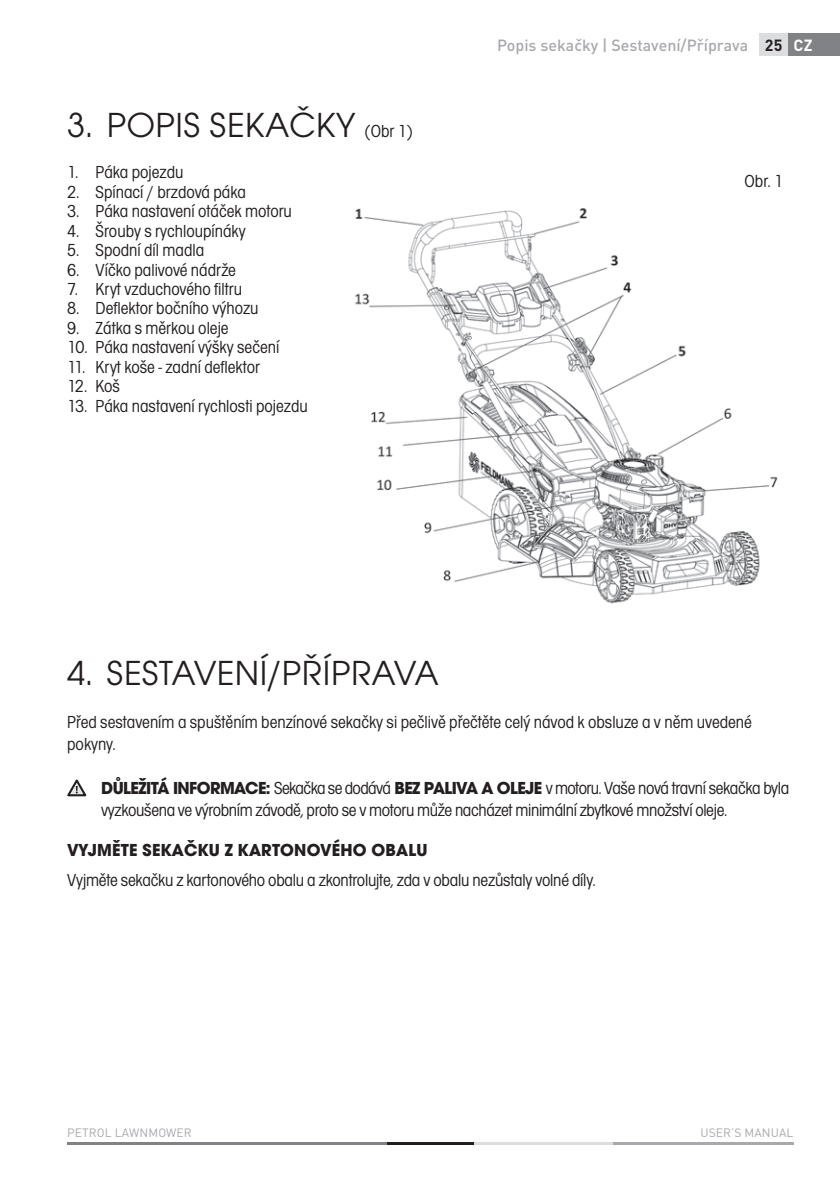
<style>
.page{position:relative;width:840px;height:1192px;background:#fff}
.page>*{position:absolute;margin:0;border:0;box-sizing:border-box;transform-origin:0 0}
.t1{font:36px "Avant Gar Got Itc TOT Boo";letter-spacing:.015em;color:#231f20}
.t2{font:18px/21.6px "Avant Gar Got Itc TOT Boo Con";color:#231f20}
.t3{font:18px/21.6px "Avant Gar Got Itc TOT Boo Con";letter-spacing:-.02em;color:#231f20}
.t4{font:700 18px "Avant Gar Got Itc TOT";letter-spacing:.015em;color:#231f20}
.t5{font:500 16px "DIN Pro";color:#a8a9ad}
.t6{font:700 16px "DIN Pro";color:#fff}
.t7{font:12px "DIN Pro";letter-spacing:.01em;color:#a8a9ad}
.s1{font-family:"Avant Gar Got Itc TOT Boo Con";font-size:18px}
.s2{font-weight:700;color:#231f20}
.s3{font-family:"Avant Gar Got Itc TOT";font-weight:700}
</style>
<div class="page">
<hr style="left:612px;top:1141px;width:181px;height:3px;background:#a8a9ad">
<hr style="left:473px;top:1141px;width:139px;height:3px;background:#dcdddf">
<hr style="left:67px;top:1141px;width:319px;height:3px;background:#808285">
<hr style="left:386px;top:1141px;width:87px;height:3px;background:#231f20">
<div style="left:787px;top:33px;width:52px;height:23px;background:#808285"></div>
<div style="left:759px;top:33px;width:28px;height:23px;background:#dcdddf"></div>
<img style="left:355px;top:208px;width:423px;height:396px">
<svg style="left:67px;top:779px;width:19px;height:17px"></svg>
<h1 class="t1" style="left:67px;top:104px;width:347px">3. POPIS SEKAČKY <span class="s1">(Obr 1)</span></h1>
<p class="t2" style="left:67px;top:162px;width:118px">1. Páka pojezdu</p>
<p class="t2" style="left:67px;top:181px;width:180px">2. Spínací / brzdová páka</p>
<p class="t2" style="left:67px;top:201px;width:226px">3. Páka nastavení otáček motoru</p>
<p class="t2" style="left:67px;top:220px;width:180px">4. Šrouby s rychloupínáky</p>
<p class="t2" style="left:67px;top:239px;width:138px">5. Spodní díl madla</p>
<p class="t2" style="left:67px;top:259px;width:170px">6. Víčko palivové nádrže</p>
<p class="t2" style="left:67px;top:278px;width:176px">7. Kryt vzduchového filtru</p>
<p class="t2" style="left:67px;top:298px;width:193px">8. Deflektor bočního výhozu</p>
<p class="t2" style="left:67px;top:317px;width:163px">9. Zátka s měrkou oleje</p>
<p class="t2" style="left:67px;top:337px;width:213px">10. Páka nastavení výšky sečení</p>
<p class="t2" style="left:67px;top:356px;width:194px">11. Kryt koše - zadní deflektor</p>
<p class="t2" style="left:67px;top:375px;width:54px">12. Koš</p>
<p class="t2" style="left:67px;top:395px;width:242px">13. Páka nastavení rychlosti pojezdu</p>
<p class="t5" style="left:497px;top:34px;width:287px">Popis sekačky | Sestavení/Příprava <span class="s2">25</span></p>
<p class="t6" style="left:793px;top:34px;width:20px">CZ</p>
<p class="t2" style="left:744px;top:171px;width:40px">Obr. 1</p>
<h1 class="t1" style="left:67px;top:652px;width:372px">4. SESTAVENÍ/PŘÍPRAVA</h1>
<p class="t2" style="left:67px;top:711px;width:686px">Před sestavením a spuštěním benzínové sekačky si pečlivě přečtěte celý návod k obsluze a v něm uvedené pokyny.</p>
<p class="t3" style="left:101px;top:777px;width:689px"><span class="s3">DŮLEŽITÁ INFORMACE:</span> Sekačka se dodává <span class="s3">BEZ PALIVA A OLEJE</span> v motoru. Vaše nová travní sekačka byla vyzkoušena ve výrobním závodě, proto se v motoru může nacházet minimální zbytkové množství oleje.</p>
<p class="t4" style="left:67px;top:838px;width:361px">VYJMĚTE SEKAČKU Z KARTONOVÉHO OBALU</p>
<p class="t2" style="left:67px;top:869px;width:529px">Vyjměte sekačku z kartonového obalu a zkontrolujte, zda v obalu nezůstaly volné díly.</p>
<p class="t7" style="left:67px;top:1123px;width:126px">PETROL LAWNMOWER</p>
<p class="t7" style="left:700px;top:1123px;width:95px">USER’S MANUAL</p>
</div>
